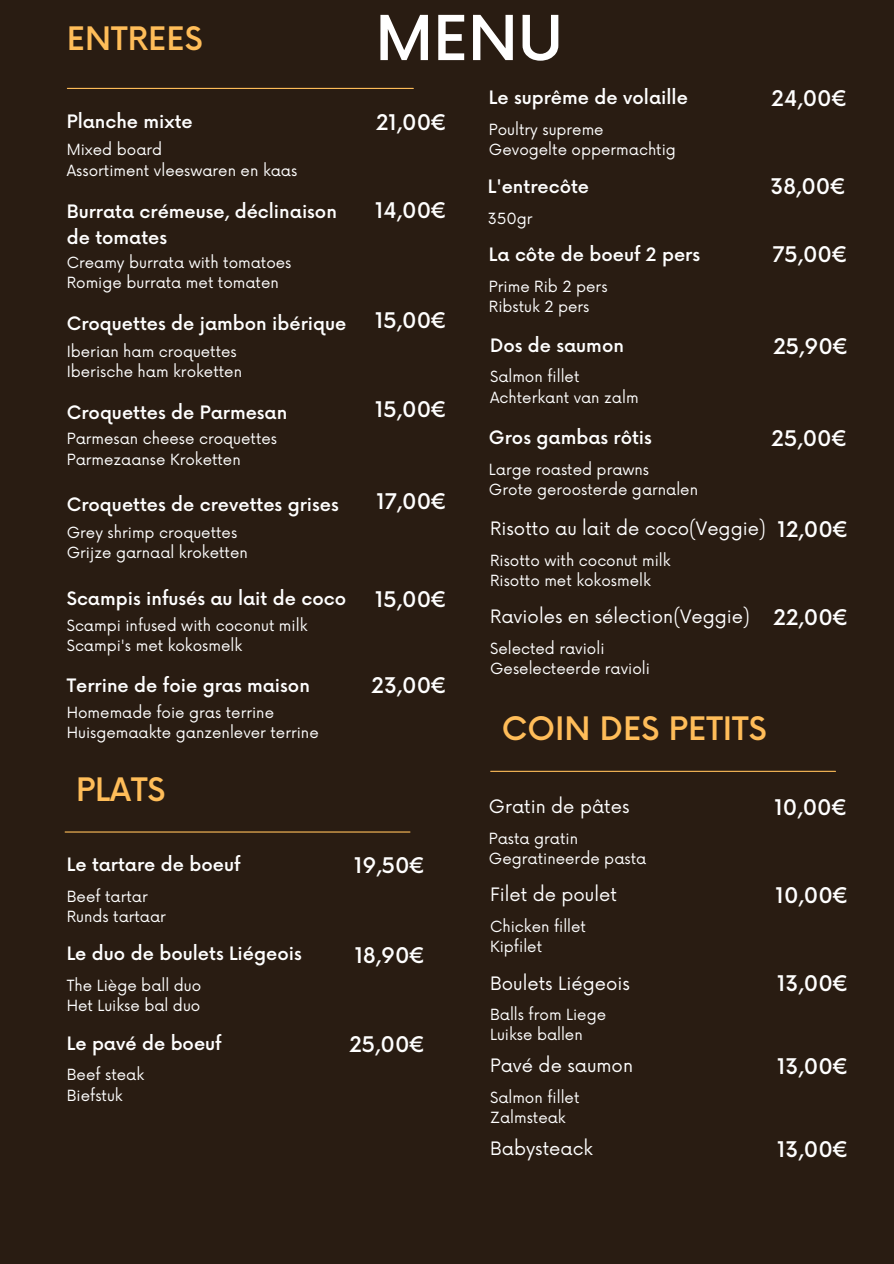
<style>
.page{position:relative;width:894px;height:1264px;background:#fff}
.page>*{position:absolute;margin:0;border:0;box-sizing:border-box;transform-origin:0 0}
.t1{font:500 60.3px "Now";color:#fff}
.t2{font:500 31.5px "Now";color:#ffbd59}
.t3{font:500 21px "Now";color:#fff}
.t4{font:500 18px/26px "Now";color:#fff}
.t5{font:18px "Now";color:#fff}
.t6{font:15px/20.2px "Now";color:#fff}
</style>
<div class="page">
<div style="left:0;top:0;width:893px;height:1263px;background:#291c12"></div>
<hr style="left:67px;top:88px;width:346px;height:1px;background:#ffbd59">
<hr style="left:65px;top:831px;width:345px;height:1px;background:#ffbd59">
<hr style="left:490px;top:770px;width:345px;height:2px;background:#ffbd59">
<h2 class="t2" style="left:67px;top:21px;width:137px">ENTREES</h2>
<h1 class="t1" style="left:375px;top:6px;width:189px">MENU</h1>
<p class="t4" style="left:67px;top:110px;width:127px">Planche mixte</p>
<p class="t6" style="left:67px;top:141px;width:232px">Mixed board<br>Assortiment vleeswaren en kaas</p>
<p class="t4" style="left:67px;top:199px;width:271px">Burrata crémeuse, déclinaison de tomates</p>
<p class="t6" style="left:67px;top:253px;width:226px">Creamy burrata with tomatoes<br>Romige burrata met tomaten</p>
<p class="t4" style="left:67px;top:311px;width:281px">Croquettes de jambon ibérique</p>
<p class="t6" style="left:67px;top:342px;width:177px">Iberian ham croquettes<br>Iberische ham kroketten</p>
<p class="t4" style="left:67px;top:401px;width:222px">Croquettes de Parmesan</p>
<h3 class="t3" style="left:376px;top:111px;width:73px">21,00€</h3>
<h3 class="t3" style="left:375px;top:199px;width:73px">14,00€</h3>
<h3 class="t3" style="left:375px;top:309px;width:73px">15,00€</h3>
<h3 class="t3" style="left:375px;top:398px;width:73px">15,00€</h3>
<p class="t4" style="left:489px;top:86px;width:200px">Le suprême de volaille</p>
<p class="t6" style="left:489px;top:120px;width:188px">Poultry supreme<br>Gevogelte oppermachtig</p>
<p class="t4" style="left:487px;top:175px;width:103px">L'entrecôte</p>
<p class="t6" style="left:487px;top:209px;width:46px">350gr</p>
<p class="t4" style="left:489px;top:243px;width:212px">La côte de boeuf 2 pers</p>
<p class="t6" style="left:489px;top:277px;width:120px">Prime Rib 2 pers<br>Ribstuk 2 pers</p>
<p class="t4" style="left:490px;top:333px;width:135px">Dos de saumon</p>
<p class="t6" style="left:490px;top:367px;width:150px">Salmon fillet<br>Achterkant van zalm</p>
<h3 class="t3" style="left:771px;top:87px;width:77px">24,00€</h3>
<h3 class="t3" style="left:770px;top:175px;width:77px">38,00€</h3>
<h3 class="t3" style="left:772px;top:243px;width:77px">75,00€</h3>
<h3 class="t3" style="left:773px;top:335px;width:77px">25,90€</h3>
<p class="t6" style="left:67px;top:429px;width:212px">Parmesan cheese croquettes<br>Parmezaanse Kroketten</p>
<p class="t4" style="left:67px;top:493px;width:273px">Croquettes de crevettes grises</p>
<p class="t6" style="left:67px;top:523px;width:182px">Grey shrimp croquettes<br>Grijze garnaal kroketten</p>
<p class="t4" style="left:67px;top:586px;width:281px">Scampis infusés au lait de coco</p>
<p class="t6" style="left:67px;top:616px;width:242px">Scampi infused with coconut milk<br>Scampi's met kokosmelk</p>
<p class="t4" style="left:67px;top:673px;width:244px">Terrine de foie gras maison</p>
<p class="t6" style="left:67px;top:702px;width:253px">Homemade foie gras terrine<br>Huisgemaakte ganzenlever terrine</p>
<h2 class="t2" style="left:76px;top:772px;width:91px">PLATS</h2>
<h3 class="t3" style="left:376px;top:490px;width:72px">17,00€</h3>
<h3 class="t3" style="left:375px;top:587px;width:73px">15,00€</h3>
<h3 class="t3" style="left:371px;top:674px;width:77px">23,00€</h3>
<p class="t4" style="left:67px;top:853px;width:175px">Le tartare de boeuf</p>
<p class="t6" style="left:67px;top:887px;width:101px">Beef tartar<br>Runds tartaar</p>
<p class="t4" style="left:67px;top:942px;width:236px">Le duo de boulets Liégeois</p>
<p class="t6" style="left:67px;top:976px;width:136px">The Liège ball duo<br>Het Luikse bal duo</p>
<p class="t4" style="left:67px;top:1031px;width:156px">Le pavé de boeuf</p>
<p class="t6" style="left:67px;top:1065px;width:79px">Beef steak<br>Biefstuk</p>
<h3 class="t3" style="left:354px;top:854px;width:73px">19,50€</h3>
<h3 class="t3" style="left:355px;top:944px;width:72px">18,90€</h3>
<h3 class="t3" style="left:349px;top:1032px;width:78px">25,00€</h3>
<p class="t4" style="left:489px;top:426px;width:164px">Gros gambas rôtis</p>
<p class="t6" style="left:489px;top:460px;width:210px">Large roasted prawns<br>Grote geroosterde garnalen</p>
<h3 class="t3" style="left:771px;top:427px;width:78px">25,00€</h3>
<p class="t5" style="left:490px;top:518px;width:277px">Risotto au lait de coco(Veggie)</p>
<p class="t6" style="left:490px;top:551px;width:182px">Risotto with coconut milk<br>Risotto met kokosmelk</p>
<p class="t5" style="left:490px;top:606px;width:261px">Ravioles en sélection(Veggie)</p>
<p class="t6" style="left:490px;top:639px;width:161px">Selected ravioli<br>Geselecteerde ravioli</p>
<h3 class="t3" style="left:777px;top:518px;width:73px">12,00€</h3>
<h3 class="t3" style="left:773px;top:606px;width:77px">22,00€</h3>
<h2 class="t2" style="left:501px;top:712px;width:266px">COIN DES PETITS</h2>
<p class="t5" style="left:489px;top:796px;width:142px">Gratin de pâtes</p>
<p class="t6" style="left:489px;top:829px;width:159px">Pasta gratin<br>Gegratineerde pasta</p>
<p class="t5" style="left:490px;top:884px;width:128px">Filet de poulet</p>
<p class="t6" style="left:490px;top:917px;width:97px">Chicken fillet<br>Kipfilet</p>
<p class="t5" style="left:490px;top:972px;width:141px">Boulets Liégeois</p>
<p class="t6" style="left:490px;top:1005px;width:117px">Balls from Liege<br>Luikse ballen</p>
<p class="t5" style="left:490px;top:1055px;width:144px">Pavé de saumon</p>
<p class="t6" style="left:490px;top:1087px;width:91px">Salmon fillet<br>Zalmsteak</p>
<h3 class="t3" style="left:774px;top:796px;width:75px">10,00€</h3>
<h3 class="t3" style="left:775px;top:884px;width:75px">10,00€</h3>
<h3 class="t3" style="left:777px;top:972px;width:73px">13,00€</h3>
<h3 class="t3" style="left:777px;top:1055px;width:73px">13,00€</h3>
<p class="t5" style="left:490px;top:1137px;width:104px">Babysteack</p>
<h3 class="t3" style="left:777px;top:1137px;width:73px">13,00€</h3>
</div>
